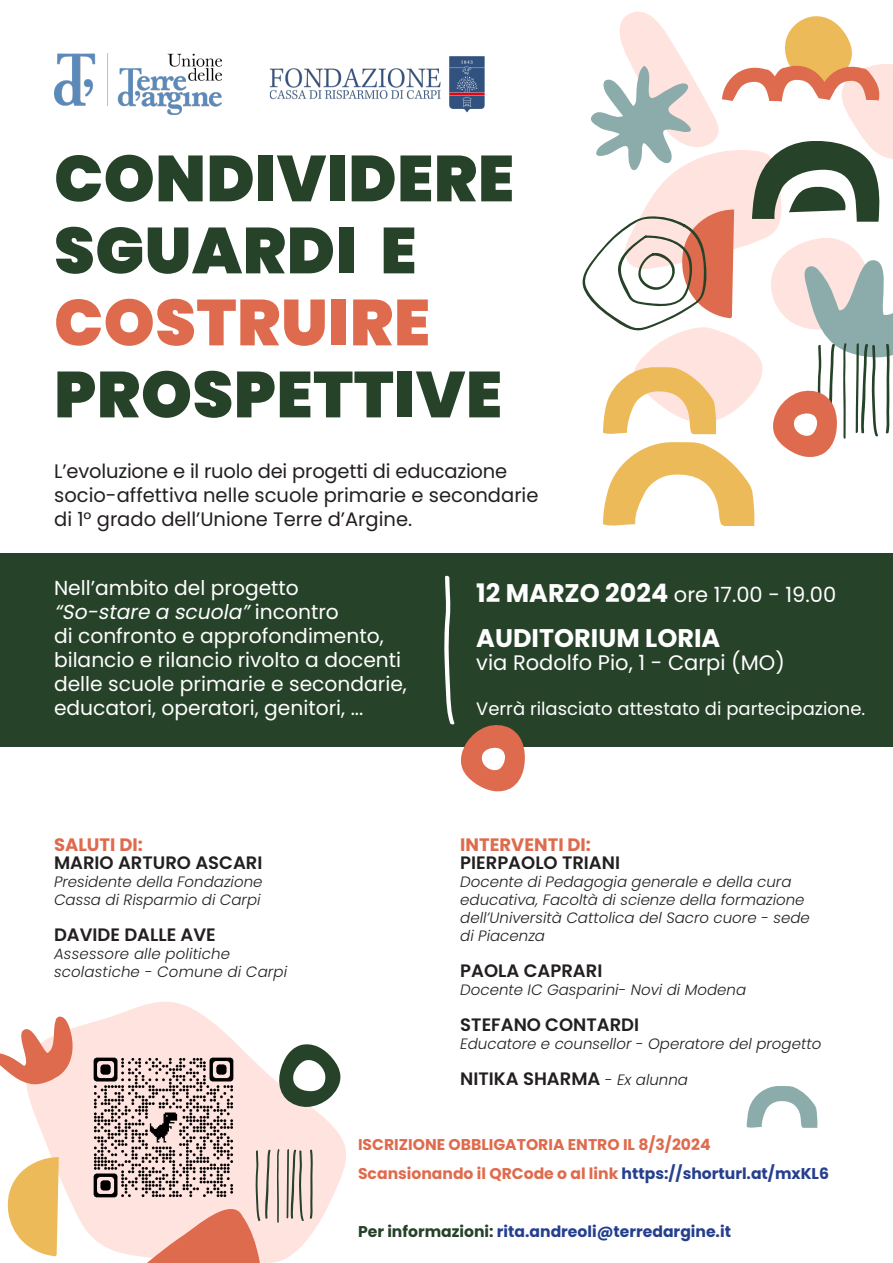
<style>
.page{position:relative;width:893px;height:1263px;background:#fff}
.page>*{position:absolute;margin:0;border:0;box-sizing:border-box;transform-origin:0 0}
.t1{font:900 64.8px/72px "Poppins";letter-spacing:.01em;color:#264229}
.t2{font:900 64.8px "Poppins";letter-spacing:.01em;color:#de6b4d}
.t3{font:700 25.5px "Poppins";color:#fff}
.t4{font:21px "Poppins";color:#fff}
.t5{font:20.25px/24px "Poppins";color:#fff}
.t6{font:italic 20.25px "Poppins";color:#fff}
.t7{font:19.5px/24px "Poppins";color:#231f20}
.t8{font:600 18px "Poppins";color:#231f20}
.t9{font:18px "Poppins";color:#fff}
.t10{font:700 18px "Poppins";color:#de6b4d}
.t11{font:700 15.6px "Poppins";color:#de6b4d}
.t12{font:700 15.6px "Poppins";color:#253f8e}
.t13{font:italic 300 15px "Poppins";color:#231f20}
.s1{font-style:normal}
.s2{font-weight:700;font-size:25.5px}
.s3{font-weight:300;font-style:italic;font-size:15px}
.s4{color:#253f8e}
.s5{color:#264229}
</style>
<div class="page">
<svg style="left:582px;top:11px;width:311px;height:516px"></svg>
<img style="left:269px;top:56px;width:216px;height:57px">
<img style="left:54px;top:54px;width:168px;height:61px">
<div style="left:0;top:553px;width:893px;height:194px;background:#264229"></div>
<svg style="left:444px;top:575px;width:81px;height:217px"></svg>
<svg style="left:26px;top:1002px;width:320px;height:261px;fill:#ffe3de"></svg>
<svg style="left:0;top:1016px;width:74px;height:69px"></svg>
<svg style="left:747px;top:1086px;width:70px;height:42px"></svg>
<svg style="left:7px;top:1157px;width:52px;height:99px"></svg>
<svg style="left:138px;top:1149px;width:133px;height:114px;background:#e9a998"></svg>
<svg style="left:310px;top:1149px;width:3px;height:70px"></svg>
<svg style="left:277px;top:1148px;width:3px;height:75px"></svg>
<svg style="left:287px;top:1148px;width:17px;height:73px"></svg>
<svg style="left:275px;top:1043px;width:66px;height:64px"></svg>
<img style="left:80px;top:1045px;width:167px;height:166px">
<p class="t1" style="left:54px;top:143px;width:461px">CONDIVIDERE<br>SGUARDI E</p>
<p class="t2" style="left:54px;top:285px;width:377px">COSTRUIRE</p>
<p class="t1" style="left:54px;top:359px;width:449px">PROSPETTIVE</p>
<p class="t7" style="left:54px;top:459px;width:486px">L’evoluzione e il ruolo dei progetti di educazione socio-affettiva nelle scuole primarie e secondarie di 1° grado dell’Unione Terre d’Argine.</p>
<p class="t5" style="left:54px;top:576px;width:246px">Nell’ambito del progetto</p>
<p class="t6" style="left:54px;top:600px;width:286px">“So-stare a scuola”<span class="s1">i n c o n t ro</span></p>
<p class="t5" style="left:54px;top:624px;width:354px">di confronto e approfondimento, bilancio e rilancio rivolto a docenti delle scuole primarie e secondarie, educatori, operatori, genitori, ...</p>
<p class="t10" style="left:54px;top:834px;width:90px">SALUTI DI:</p>
<p class="t8" style="left:54px;top:852px;width:210px">MARIO ARTURO ASCARI</p>
<p class="t13" style="left:54px;top:873px;width:210px">Presidente della Fondazione</p>
<p class="t13" style="left:54px;top:891px;width:208px">Cassa di Risparmio di Carpi</p>
<p class="t8" style="left:54px;top:924px;width:163px">DAVIDE DALLE AVE</p>
<p class="t13" style="left:54px;top:945px;width:178px">Assessore alle politiche</p>
<p class="t13" style="left:54px;top:963px;width:235px">scolastiche - Comune di Carpi</p>
<p class="t4" style="left:476px;top:583px;width:362px"><span class="s2">12 MARZO 2024</span> ore 17.00 - 19.00</p>
<p class="t3" style="left:476px;top:623px;width:246px">AUDITORIUM LORIA</p>
<p class="t4" style="left:476px;top:650px;width:310px">via Rodolfo Pio, 1 - Carpi (MO)</p>
<p class="t9" style="left:476px;top:698px;width:391px">Verrà rilasciato attestato di partecipazione.</p>
<p class="t10" style="left:460px;top:834px;width:132px">INTERVENTI DI:</p>
<p class="t8" style="left:460px;top:852px;width:161px">PIERPAOLO TRIANI</p>
<p class="t13" style="left:460px;top:873px;width:333px">Docente di Pedagogia generale e della cura</p>
<p class="t13" style="left:460px;top:891px;width:346px">educativa, Facoltà di scienze della formazione</p>
<p class="t13" style="left:460px;top:909px;width:351px">dell’Università Cattolica del Sacro cuore - sede</p>
<p class="t13" style="left:460px;top:927px;width:86px">di Piacenza</p>
<p class="t8" style="left:460px;top:960px;width:144px">PAOLA CAPRARI</p>
<p class="t13" style="left:460px;top:981px;width:287px">Docente IC Gasparini- Novi di Modena</p>
<p class="t8" style="left:460px;top:1014px;width:180px">STEFANO CONTARDI</p>
<p class="t13" style="left:460px;top:1035px;width:363px">Educatore e counsellor - Operatore del progetto</p>
<p class="t8" style="left:460px;top:1068px;width:229px">NITIKA SHARMA <span class="s3">- Ex alunna</span></p>
<p class="t11" style="left:358px;top:1135px;width:354px">ISCRIZIONE OBBLIGATORIA ENTRO IL 8/3/2024</p>
<p class="t11" style="left:358px;top:1164px;width:472px">Scansionando il QRCode o al link <span class="s4">https://shorturl.at/mxKL6</span></p>
<p class="t12" style="left:358px;top:1222px;width:374px"><span class="s5">Per informazioni:</span> rita.andreoli@terredargine.it</p>
</div>
